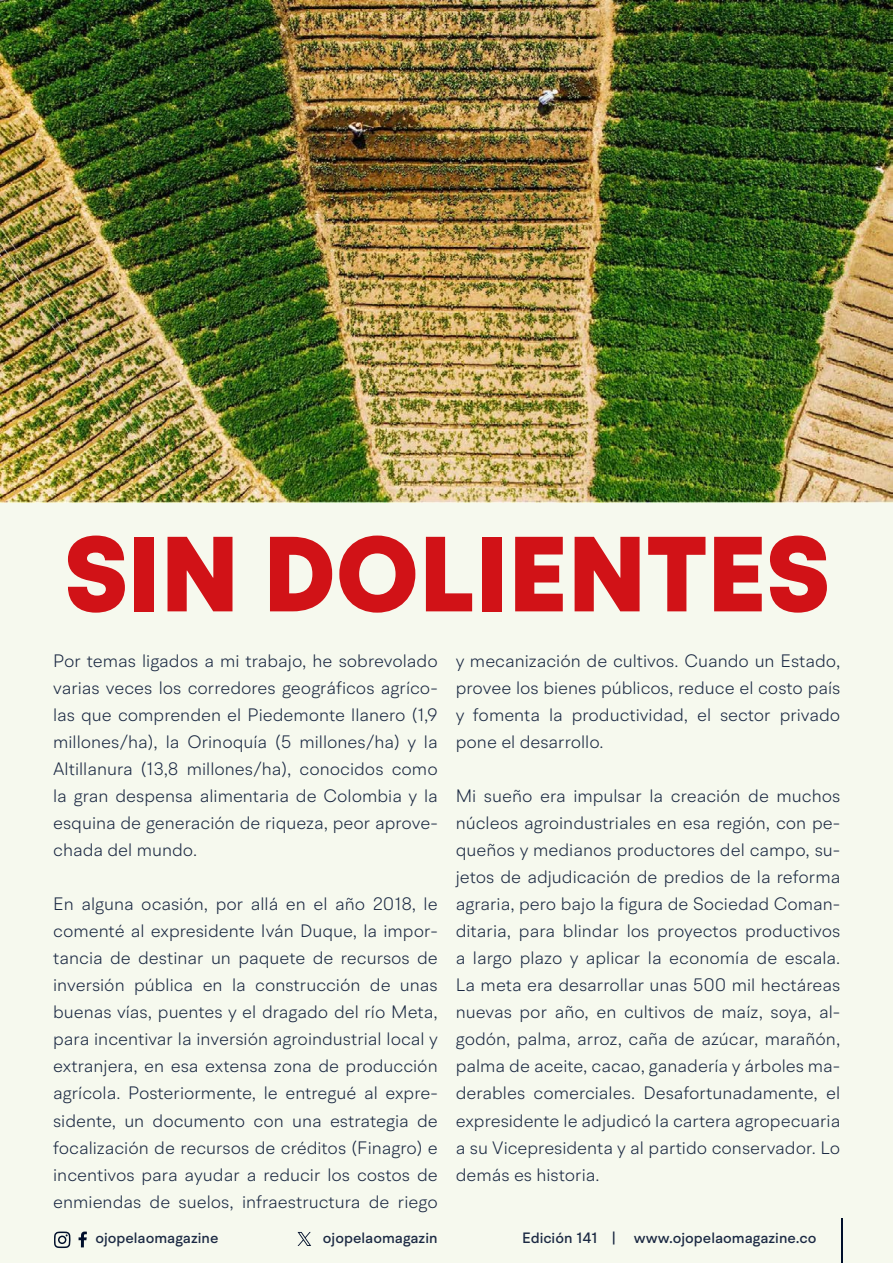
<style>
.page{position:relative;width:893px;height:1263px;background:#f6f9ee}
.page>*{position:absolute;margin:0;border:0;box-sizing:border-box;transform-origin:0 0}
.t1{font:900 106.5px "BR Hendrix";color:#d11217}
.t2{font:300 18px/27px "BR Hendrix";color:#1b2943;text-align:justify}
.t3{font:500 15px "BR Hendrix";color:#1b2943}
</style>
<div class="page">
<svg style="left:79px;top:1231px;width:8px;height:16px"></svg>
<svg style="left:54px;top:1231px;width:17px;height:17px"></svg>
<hr style="left:841px;top:1219px;width:1px;height:44px;background:#000f2b">
<svg style="left:298px;top:1232px;width:13px;height:14px"></svg>
<img style="left:0;top:0;width:893px;height:502px">
<h1 class="t1" style="left:65px;top:508px;width:766px">SIN DOLIENTES</h1>
<p class="t2" style="left:53px;top:647px;width:386px">Por temas ligados a mi trabajo, he sobrevolado varias veces los corredores geográficos agríco&shy;las que comprenden el Piedemonte llanero (1,9 millones/ha), la Orinoquía (5 millones/ha) y la Altillanura (13,8 millones/ha), conocidos como la gran despensa alimentaria de Colombia y la esquina de generación de riqueza, peor aprove&shy;chada del mundo.</p>
<p class="t2" style="left:53px;top:890px;width:386px">En alguna ocasión, por allá en el año 2018, le comenté al expresidente Iván Duque, la impor&shy;tancia de destinar un paquete de recursos de inversión pública en la construcción de unas buenas vías, puentes y el dragado del río Meta, para incentivar la inversión agroindustrial local y extranjera, en esa extensa zona de producción agrícola. Posteriormente, le entregué al expre&shy;sidente, un documento con una estrategia de focalización de recursos de créditos (Finagro) e incentivos para ayudar a reducir los costos de enmiendas de suelos, infraestructura de riego</p>
<p class="t2" style="left:456px;top:647px;width:386px">y mecanización de cultivos. Cuando un Estado, provee los bienes públicos, reduce el costo país y fomenta la productividad, el sector privado pone el desarrollo.</p>
<p class="t2" style="left:456px;top:782px;width:386px">Mi sueño era impulsar la creación de muchos núcleos agroindustriales en esa región, con pe&shy;queños y medianos productores del campo, su&shy;jetos de adjudicación de predios de la reforma agraria, pero bajo la figura de Sociedad Coman&shy;ditaria, para blindar los proyectos productivos a largo plazo y aplicar la economía de escala.<br>La meta era desarrollar unas 500 mil hectáreas nuevas por año, en cultivos de maíz, soya, al&shy;godón, palma, arroz, caña de azúcar, marañón, palma de aceite, cacao, ganadería y árboles ma&shy;derables comerciales. Desafortunadamente, el expresidente le adjudicó la cartera agropecuaria a su Vicepresidenta y al partido conservador. Lo demás es historia.</p>
<p class="t3" style="left:95px;top:1229px;width:125px">ojopelaomagazine</p>
<p class="t3" style="left:323px;top:1229px;width:116px">ojopelaomagazin</p>
<p class="t3" style="left:522px;top:1229px;width:296px">Edición 141 | www.ojopelaomagazine.co</p>
</div>
